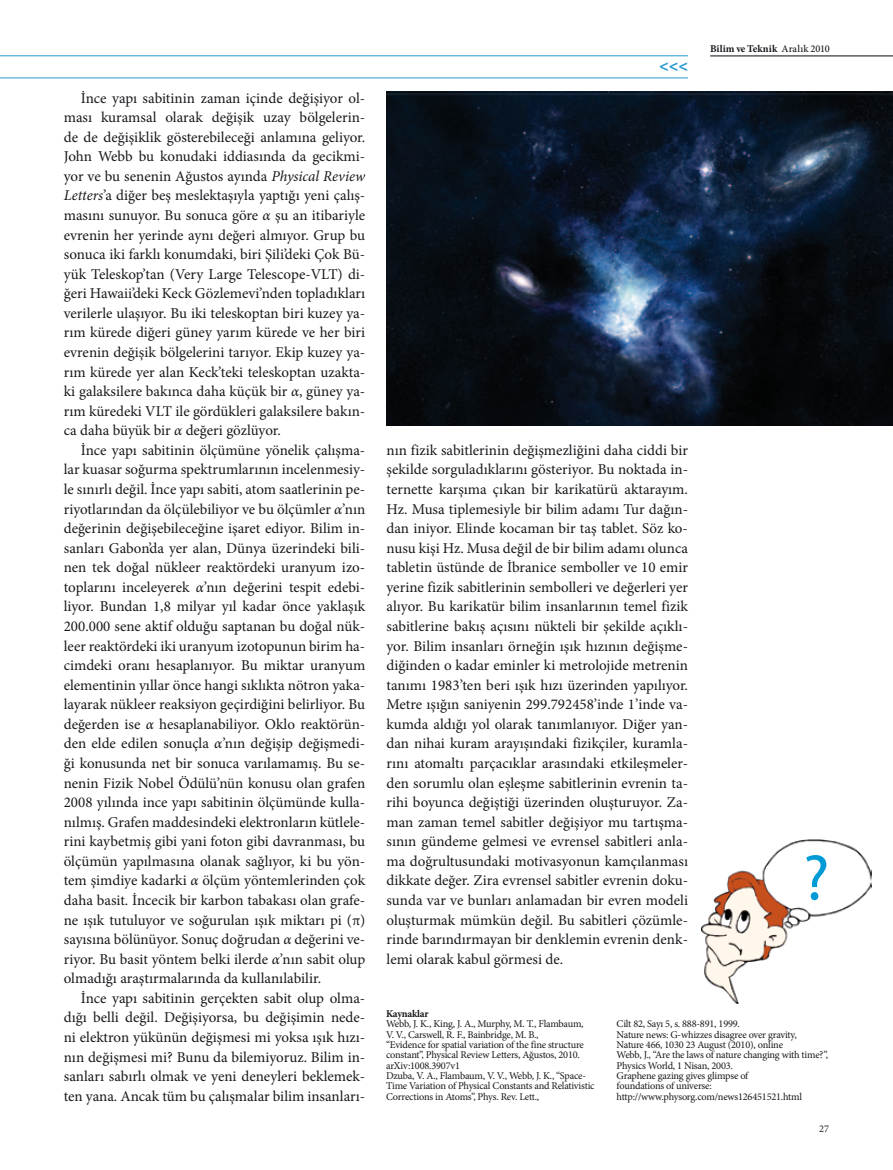
<style>
.page{position:relative;width:893px;height:1170px;background:#fff}
.page>*{position:absolute;margin:0;border:0;box-sizing:border-box;transform-origin:0 0}
.t1{font:64.8px "Myriad Pro";color:#009bd5}
.t2{font:700 16.2px "Myriad Pro";color:#2699d1}
.t3{font:15px/19.5px "Minion Pro";color:#1a171c;text-align:justify}
.t4{font:10.35px/10.4px "Minion Pro";letter-spacing:-.02em;color:#1a171c}
.t5{font:700 10.35px "Minion Pro";letter-spacing:.005em;color:#1a171c}
.t6{font:700 10.35px "Minion Pro";letter-spacing:-.015em;color:#1a171c}
.s1{font-style:italic}
.s2{font-weight:500}
</style>
<div class="page">
<hr style="left:0;top:78px;width:688px;height:1px;background:#2699d1">
<hr style="left:0;top:56px;width:688px;height:1px;background:#2699d1">
<hr style="left:710px;top:56px;width:183px;height:1px;background:#070c12">
<img style="left:702px;top:839px;width:169px;height:164px">
<img style="left:387px;top:91px;width:506px;height:334px">
<p class="t3" style="left:64px;top:88px;width:303px;text-indent:17px">İnce yapı sabitinin zaman içinde değişiyor ol&shy;ması kuramsal olarak değişik uzay bölgelerin&shy;de de değişiklik gösterebileceği anlamına geliyor.<br>John Webb bu konudaki iddiasında da gecikmi&shy;yor ve bu senenin Ağustos ayında <span class="s1">Physical Review Letters</span>’a diğer beş meslektaşıyla yaptığı yeni çalış&shy;masını sunuyor. Bu sonuca göre <span class="s1">α</span> şu an itibariyle evrenin her yerinde aynı değeri almıyor. Grup bu sonuca iki farklı konumdaki, biri Şili’deki Çok Bü&shy;yük Teleskop’tan (Very Large Telescope-VLT) di&shy;ğeri Hawaii’deki Keck Gözlemevi’nden topladıkları verilerle ulaşıyor. Bu iki teleskoptan biri kuzey ya&shy;rım kürede diğeri güney yarım kürede ve her biri evrenin değişik bölgelerini tarıyor. Ekip kuzey ya&shy;rım kürede yer alan Keck’teki teleskoptan uzakta&shy;ki galaksilere bakınca daha küçük bir <span class="s1">α</span>, güney ya&shy;rım küredeki VLT ile gördükleri galaksilere bakın&shy;ca daha büyük bir <span class="s1">α</span> değeri gözlüyor.</p>
<p class="t3" style="left:64px;top:440px;width:303px;text-indent:17px">İnce yapı sabitinin ölçümüne yönelik çalışma&shy;lar kuasar soğurma spektrumlarının incelenmesiy&shy;le sınırlı değil. İnce yapı sabiti, atom saatlerinin pe&shy;riyotlarından da ölçülebiliyor ve bu ölçümler <span class="s1">α</span>’nın değerinin değişebileceğine işaret ediyor. Bilim in&shy;sanları Gabon’da yer alan, Dünya üzerindeki bili&shy;nen tek doğal nükleer reaktördeki uranyum izo&shy;toplarını inceleyerek <span class="s1">α</span>’nın değerini tespit edebi&shy;liyor. Bundan 1,8 milyar yıl kadar önce yaklaşık 200.000 sene aktif olduğu saptanan bu doğal nük&shy;leer reaktördeki iki uranyum izotopunun birim ha&shy;cimdeki oranı hesaplanıyor. Bu miktar uranyum elementinin yıllar önce hangi sıklıkta nötron yaka&shy;layarak nükleer reaksiyon geçirdiğini belirliyor. Bu değerden ise <span class="s1">α</span> hesaplanabiliyor. Oklo reaktörün&shy;den elde edilen sonuçla <span class="s1">α</span>’nın değişip değişmedi&shy;ği konusunda net bir sonuca varılamamış. Bu se&shy;nenin Fizik Nobel Ödülü’nün konusu olan grafen 2008 yılında ince yapı sabitinin ölçümünde kulla&shy;nılmış. Grafen maddesindeki elektronların kütlele&shy;rini kaybetmiş gibi yani foton gibi davranması, bu ölçümün yapılmasına olanak sağlıyor, ki bu yön&shy;tem şimdiye kadarki <span class="s1">α</span> ölçüm yöntemlerinden çok daha basit. İncecik bir karbon tabakası olan grafe&shy;ne ışık tutuluyor ve soğurulan ışık miktarı pi (π) sayısına bölünüyor. Sonuç doğrudan <span class="s1">α</span> değerini ve&shy;riyor. Bu basit yöntem belki ilerde <span class="s1">α</span>’nın sabit olup olmadığı araştırmalarında da kullanılabilir.</p>
<p class="t3" style="left:64px;top:988px;width:303px;text-indent:17px">İnce yapı sabitinin gerçekten sabit olup olma&shy;dığı belli değil. Değişiyorsa, bu değişimin nede&shy;ni elektron yükünün değişmesi mi yoksa ışık hızı&shy;nın değişmesi mi? Bunu da bilemiyoruz. Bilim in&shy;sanları sabırlı olmak ve yeni deneyleri beklemek&shy;ten yana. Ancak tüm bu çalışmalar bilim insanları-</p>
<p class="t2" style="left:659px;top:55px;width:30px">&lt;&lt;&lt;</p>
<p class="t5" style="left:710px;top:41px;width:121px">Bilim ve Teknik <span class="s2">Aralık 2010</span></p>
<p class="t3" style="left:387px;top:440px;width:303px">nın fizik sabitlerinin değişmezliğini daha ciddi bir şekilde sorguladıklarını gösteriyor. Bu noktada in&shy;ternette karşıma çıkan bir karikatürü aktarayım.<br>Hz. Musa tiplemesiyle bir bilim adamı Tur dağın&shy;dan iniyor. Elinde kocaman bir taş tablet. Söz ko&shy;nusu kişi Hz. Musa değil de bir bilim adamı olunca tabletin üstünde de İbranice semboller ve 10 emir yerine fizik sabitlerinin sembolleri ve değerleri yer alıyor. Bu karikatür bilim insanlarının temel fizik sabitlerine bakış açısını nükteli bir şekilde açıklı&shy;yor. Bilim insanları örneğin ışık hızının değişme&shy;diğinden o kadar eminler ki metrolojide metrenin tanımı 1983’ten beri ışık hızı üzerinden yapılıyor.<br>Metre ışığın saniyenin 299.792458’inde 1’inde va&shy;kumda aldığı yol olarak tanımlanıyor. Diğer yan&shy;dan nihai kuram arayışındaki fizikçiler, kuramla&shy;rını atomaltı parçacıklar arasındaki etkileşmeler&shy;den sorumlu olan eşleşme sabitlerinin evrenin ta&shy;rihi boyunca değiştiği üzerinden oluşturuyor. Za&shy;man zaman temel sabitler değişiyor mu tartışma&shy;sının gündeme gelmesi ve evrensel sabitleri anla&shy;ma doğrultusundaki motivasyonun kamçılanması dikkate değer. Zira evrensel sabitler evrenin doku&shy;sunda var ve bunları anlamadan bir evren modeli oluşturmak mümkün değil. Bu sabitleri çözümle&shy;rinde barındırmayan bir denklemin evrenin denk&shy;lemi olarak kabul görmesi de.</p>
<h1 class="t1" style="left:803px;top:837px;width:28px">?</h1>
<p class="t6" style="left:386px;top:1006px;width:44px">Kaynaklar</p>
<p class="t4" style="left:386px;top:1018px;width:210px">Webb, J. K., King, J. A., Murphy, M. T., Flambaum,<br>V. V., Carswell, R. F., Bainbridge, M. B.,<br>“Evidence for spatial variation of the fine structure constant”, Physical Review Letters, Ağustos, 2010. arXiv:1008.3907v1<br>Dzuba, V. A., Flambaum, V. V., Webb, J. K., “Space-Time Variation of Physical Constants and Relativistic Corrections in Atoms”, Phys. Rev. Lett.,</p>
<p class="t4" style="left:617px;top:1018px;width:213px">Cilt 82, Sayı 5, s. 888-891, 1999.<br>Nature news: G-whizzes disagree over gravity,<br>Nature 466, 1030 23 August (2010), online<br>Webb, J., “Are the laws of nature changing with time?”, Physics World, 1 Nisan, 2003.<br>Graphene gazing gives glimpse of<br>foundations of universe: http://www.physorg.com/news126451521.html</p>
<p class="t4" style="left:819px;top:1123px;width:11px">27</p>
</div>
